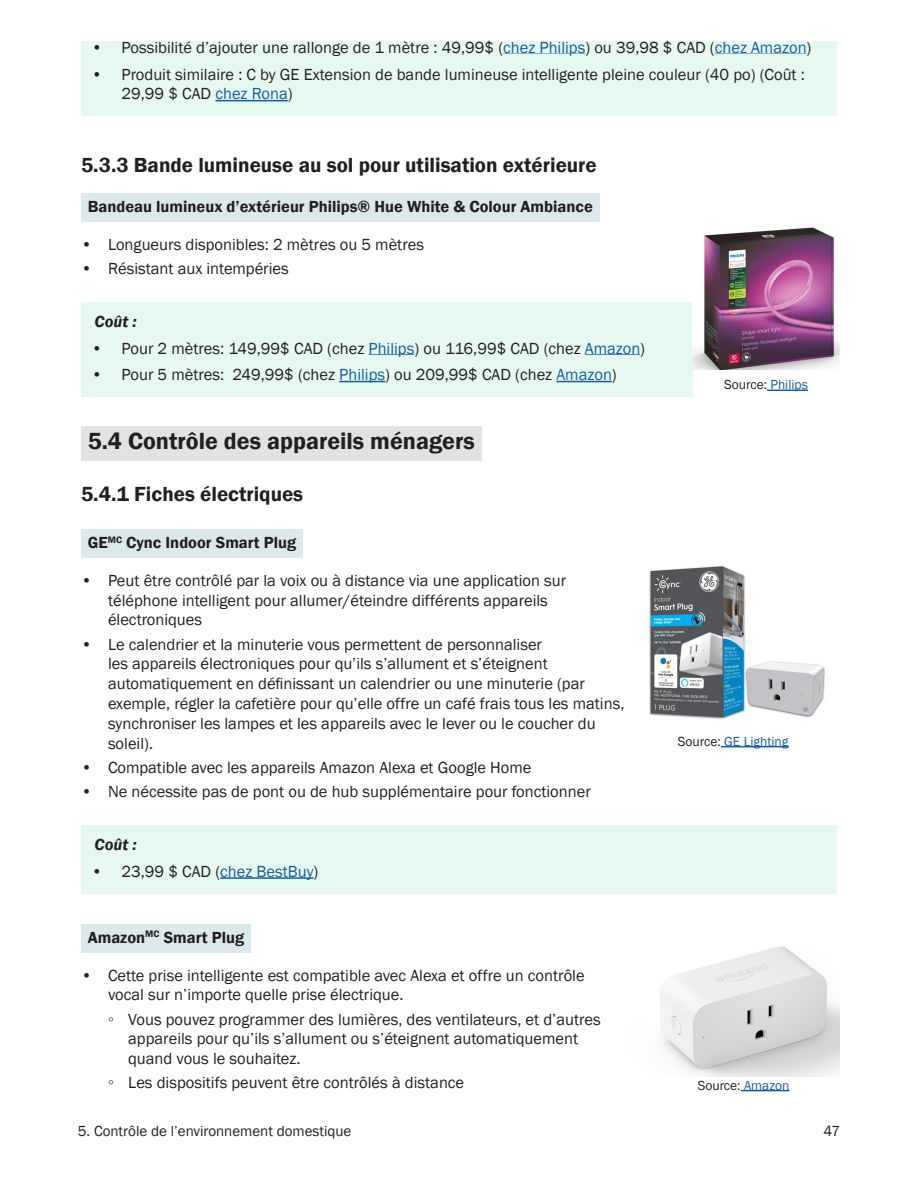
<style>
.page{position:relative;width:918px;height:1188px;background:#fff}
.page>*{position:absolute;margin:0;border:0;box-sizing:border-box;transform-origin:0 0}
.sub-heading_-_16_pts{font:600 24px "Franklin Gothic";color:#231f20}
.sub-heading_-_12_pts{font:600 21px "Franklin Gothic";color:#231f20}
.t1{font:16.5px/19.8px "Franklin Gothic";color:#231f20}
.sub-sub_headig_10_5{font:600 16.5px "Franklin Gothic";color:#231f20}
.Cost_box{font:italic 600 16.5px "Franklin Gothic";color:#231f20}
.bullets{font:15px "Franklin Gothic";color:#231f20}
.Paragraph_Style_1{font:13.5px "Franklin Gothic";color:#231f20}
.Paragraph_Style_1-2{font:13.5px "Franklin Gothic";color:#175d9e}
.s1{color:#175d9e}
.s2{color:#231f20}
</style>
<div class="page">
<div style="left:81px;top:42px;width:756px;height:28px;background:#e6f9f0"></div>
<hr style="left:503px;top:54px;width:82px;height:1px;background:#175d9e">
<hr style="left:715px;top:54px;width:92px;height:1px;background:#175d9e">
<div style="left:81px;top:55px;width:756px;height:61px;background:#e6f9f0"></div>
<hr style="left:215px;top:100px;width:73px;height:1px;background:#175d9e">
<div style="left:81px;top:194px;width:519px;height:28px;background:#dce9ec"></div>
<div style="left:81px;top:302px;width:756px;height:42px;background:#e6f9f0"></div>
<div style="left:81px;top:329px;width:756px;height:41px;background:#e6f9f0"></div>
<hr style="left:368px;top:354px;width:46px;height:2px;background:#175d9e">
<hr style="left:585px;top:354px;width:55px;height:2px;background:#175d9e">
<div style="left:81px;top:355px;width:756px;height:42px;background:#e6f9f0"></div>
<hr style="left:339px;top:381px;width:46px;height:1px;background:#175d9e">
<hr style="left:556px;top:381px;width:56px;height:1px;background:#175d9e">
<div style="left:81px;top:426px;width:401px;height:34px;background:#e1e2e4"></div>
<div style="left:81px;top:530px;width:222px;height:28px;background:#dce9ec"></div>
<div style="left:81px;top:825px;width:756px;height:42px;background:#e6f9f0"></div>
<div style="left:81px;top:852px;width:756px;height:41px;background:#e6f9f0"></div>
<hr style="left:220px;top:877px;width:94px;height:2px;background:#175d9e">
<div style="left:81px;top:925px;width:170px;height:28px;background:#dce9ec"></div>
<img style="left:693px;top:227px;width:146px;height:143px">
<div style="left:693px;top:370px;width:146px;height:29px;background:#fff"></div>
<hr style="left:767px;top:390px;width:41px;height:1px;background:#175d9e">
<img style="left:660px;top:946px;width:179px;height:131px">
<hr style="left:741px;top:1090px;width:48px;height:1px;background:#175d9e">
<img style="left:649px;top:566px;width:176px;height:153px">
<hr style="left:721px;top:746px;width:68px;height:1px;background:#175d9e">
<p class="t1" style="left:92px;top:38px;width:721px">• Possibilité d’ajouter une rallonge de 1 mètre : 49,99$ (<span class="s1">chez Philips</span>) ou 39,98 $ CAD (<span class="s1">chez Amazon</span>)</p>
<p class="t1" style="left:122px;top:65px;width:685px;text-indent:-30px">• Produit similaire : C by GE Extension de bande lumineuse intelligente pleine couleur (40 po) (Coût :<br>29,99 $ CAD <span class="s1">chez Rona</span>)</p>
<p class="sub-heading_-_12_pts" style="left:81px;top:152px;width:517px">5.3.3 Bande lumineuse au sol pour utilisation extérieure</p>
<p class="sub-sub_headig_10_5" style="left:88px;top:196px;width:507px">Bandeau lumineux d’extérieur Philips® Hue White &amp; Colour Ambiance</p>
<p class="t1" style="left:81px;top:235px;width:345px">• Longueurs disponibles: 2 mètres ou 5 mètres</p>
<p class="t1" style="left:81px;top:259px;width:209px">• Résistant aux intempéries</p>
<p class="Cost_box" style="left:94px;top:311px;width:44px">Coût :</p>
<p class="t1" style="left:92px;top:339px;width:555px">• Pour 2 mètres: 149,99$ CAD (chez <span class="s1">Philips</span>) ou 116,99$ CAD (chez <span class="s1">Amazon</span>)</p>
<p class="t1" style="left:92px;top:365px;width:527px">• Pour 5 mètres: 249,99$ (chez <span class="s1">Philips</span>) ou 209,99$ CAD (chez <span class="s1">Amazon</span>)</p>
<p class="sub-heading_-_16_pts" style="left:88px;top:426px;width:389px">5.4 Contrôle des appareils ménagers</p>
<p class="sub-heading_-_12_pts" style="left:81px;top:481px;width:224px">5.4.1 Fiches électriques</p>
<p class="sub-sub_headig_10_5" style="left:88px;top:532px;width:210px">GE<sup>MC</sup> Cync Indoor Smart Plug</p>
<p class="t1" style="left:108px;top:571px;width:460px;text-indent:-27px">• Peut être contrôlé par la voix ou à distance via une application sur téléphone intelligent pour allumer/éteindre différents appareils électroniques</p>
<p class="t1" style="left:108px;top:634px;width:518px;text-indent:-27px">• Le calendrier et la minuterie vous permettent de personnaliser<br>les appareils électroniques pour qu’ils s’allument et s’éteignent automatiquement en définissant un calendrier ou une minuterie (par exemple, régler la cafetière pour qu’elle offre un café frais tous les matins, synchroniser les lampes et les appareils avec le lever ou le coucher du soleil).</p>
<p class="t1" style="left:81px;top:758px;width:452px">• Compatible avec les appareils Amazon Alexa et Google Home</p>
<p class="t1" style="left:81px;top:782px;width:511px">• Ne nécessite pas de pont ou de hub supplémentaire pour fonctionner</p>
<p class="Cost_box" style="left:94px;top:834px;width:44px">Coût :</p>
<p class="t1" style="left:92px;top:862px;width:228px">• 23,99 $ CAD (<span class="s1">chez BestBuy</span>)</p>
<p class="sub-sub_headig_10_5" style="left:88px;top:927px;width:158px">Amazon<sup>MC</sup> Smart Plug</p>
<p class="t1" style="left:108px;top:966px;width:478px;text-indent:-27px">• Cette prise intelligente est compatible avec Alexa et offre un contrôle vocal sur n’importe quelle prise électrique.</p>
<p class="t1" style="left:128px;top:1009px;width:474px;text-indent:-20px">◦ Vous pouvez programmer des lumières, des ventilateurs, et d’autres appareils pour qu’ils s’allument ou s’éteignent automatiquement quand vous le souhaitez.</p>
<p class="t1" style="left:108px;top:1073px;width:358px">◦ Les dispositifs peuvent être contrôlés à distance</p>
<p class="Paragraph_Style_1" style="left:724px;top:376px;width:85px">Source: <span class="s1">Philips</span></p>
<p class="Paragraph_Style_1-2" style="left:678px;top:733px;width:112px"><span class="s2">Source:</span> GE Lighting</p>
<p class="Paragraph_Style_1" style="left:698px;top:1077px;width:93px">Source: <span class="s1">Amazon</span></p>
<p class="bullets" style="left:78px;top:1122px;width:275px">5. Contrôle de l’environnement domestique</p>
<p class="bullets" style="left:78px;top:1122px;width:10px">6</p>
<p class="bullets" style="left:824px;top:1122px;width:18px">47</p>
</div>
